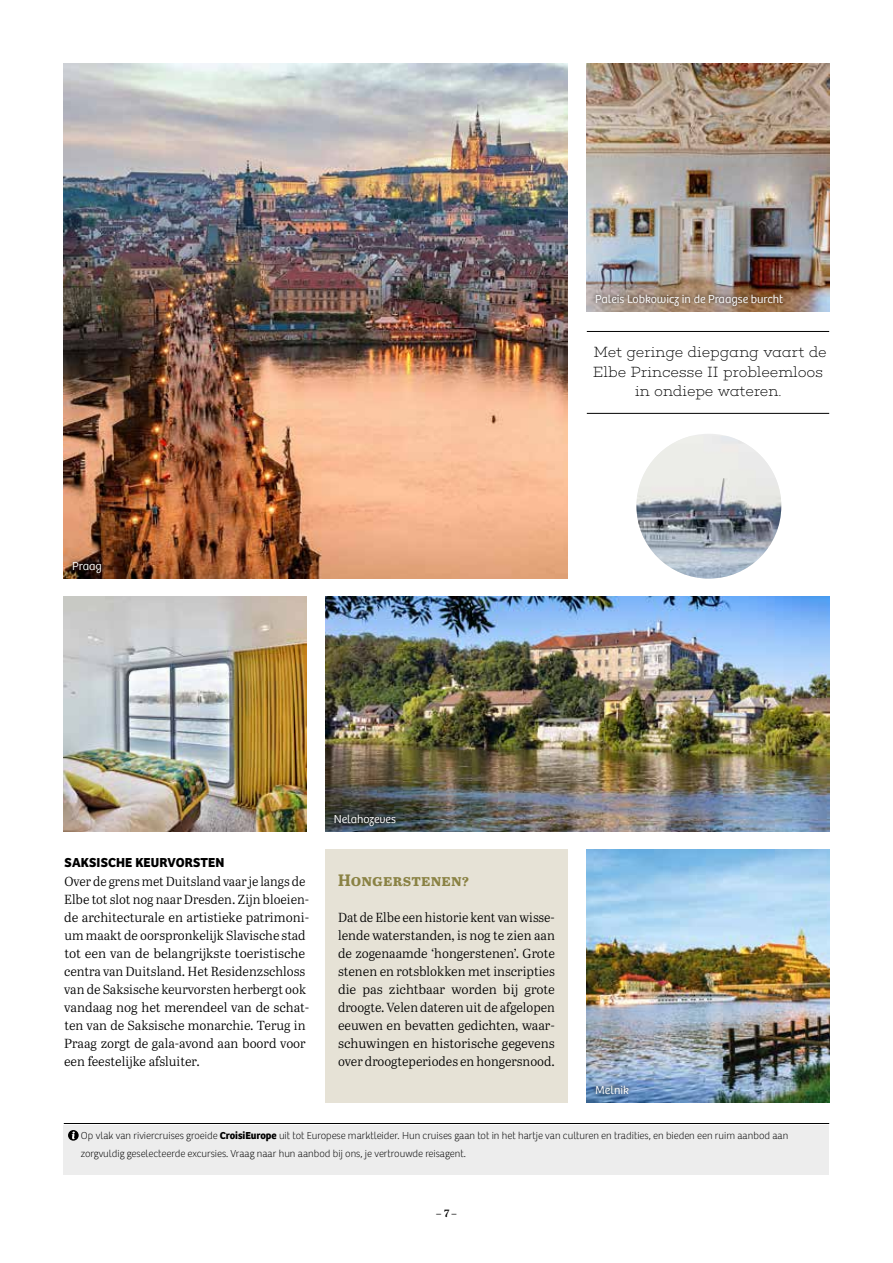
<style>
.page{position:relative;width:893px;height:1263px;background:#fff}
.page>*{position:absolute;margin:0;border:0;box-sizing:border-box;transform-origin:0 0}
.t1{font:700 16.5px "Abril Text";letter-spacing:.01em;color:#8a8244}
.t2{font:200 15px/19.5px "Choplin";letter-spacing:-.025em;color:#000;text-align:center}
.t3{font:700 13.5px "Bree";letter-spacing:.01em;color:#000}
.t4{font:13.2px/18px "Abril Text Lt";color:#000}
.t5{font:300 12px "Bree";color:#fff}
.t6{font:100 10.5px/18px "Bree";color:#000}
.t7{font:600 10.5px "Abril Text";color:#000}
.s1{font-weight:700}
</style>
<div class="page">
<div style="left:64px;top:1125px;width:765px;height:50px;background:#ededed"></div>
<hr style="left:64px;top:1123px;width:765px;height:1px;background:#000">
<svg style="left:68px;top:1130px;width:11px;height:11px"></svg>
<svg style="left:72px;top:1131px;width:3px;height:8px"></svg>
<div style="left:325px;top:849px;width:243px;height:253px;background:#e6e2d6"></div>
<img style="left:64px;top:64px;width:504px;height:514px">
<img style="left:587px;top:64px;width:242px;height:247px">
<img style="left:64px;top:596px;width:242px;height:235px">
<img style="left:587px;top:849px;width:242px;height:253px">
<img style="left:325px;top:596px;width:504px;height:235px">
<img style="left:636px;top:436px;width:145px;height:143px">
<hr style="left:587px;top:331px;width:242px;height:1px;background:#000">
<hr style="left:587px;top:413px;width:242px;height:1px;background:#000">
<div style="left:330px;top:810px;width:70px;height:20px;background:#000;opacity:.75"></div>
<div style="left:592px;top:290px;width:195px;height:20px;background:#000;opacity:.75"></div>
<div style="left:69px;top:558px;width:36px;height:20px;background:#000;opacity:.75"></div>
<div style="left:592px;top:1081px;width:41px;height:17px;background:#000;opacity:.75"></div>
<p class="t5" style="left:595px;top:292px;width:189px">Paleis Lobkowicz in de Praagse burcht</p>
<p class="t5" style="left:72px;top:559px;width:31px">Praag</p>
<p class="t2" style="left:593px;top:342px;width:236px">Met geringe diepgang vaart de<br>Elbe Princesse II probleemloos in ondiepe wateren.</p>
<p class="t5" style="left:334px;top:812px;width:64px">Nelahozeves</p>
<p class="t3" style="left:65px;top:855px;width:161px">SAKSISCHE KEURVORSTEN</p>
<p class="t4" style="left:64px;top:871px;width:247px">Over de grens met Duitsland vaar je langs de Elbe tot slot nog naar Dresden. Zijn bloeien&shy;de architecturale en artistieke patrimoni&shy;um maakt de oorspronkelijk Slavische stad tot een van de belangrijkste toeristische centra van Duitsland. Het Residenzschloss van de Saksische keurvorsten herbergt ook vandaag nog het merendeel van de schat&shy;ten van de Saksische monarchie. Terug in Praag zorgt de gala-avond aan boord voor een feestelijke afsluiter.</p>
<p class="t1" style="left:338px;top:867px;width:133px">Hongerstenen?</p>
<p class="t4" style="left:338px;top:907px;width:218px;text-align:justify">Dat de Elbe een historie kent van wisse&shy;lende waterstanden, is nog te zien aan de zogenaamde ‘hongerstenen’. Grote stenen en rotsblokken met inscripties die pas zichtbaar worden bij grote droogte. Velen dateren uit de afgelopen eeuwen en bevatten gedichten, waar&shy;schuwingen en historische gegevens over droogteperiodes en hongersnood.</p>
<p class="t5" style="left:595px;top:1083px;width:35px">Melnik</p>
<p class="t6" style="left:81px;top:1125px;width:709px">Op vlak van riviercruises groeide <span class="s1">CroisiEurope</span> uit tot Europese marktleider. Hun cruises gaan tot in het hartje van culturen en tradities, en bieden een ruim aanbod aan zorgvuldig geselecteerde excursies. Vraag naar hun aanbod bij ons, je vertrouwde reisagent.</p>
<p class="t7" style="left:436px;top:1206px;width:22px">– 7 –</p>
</div>
